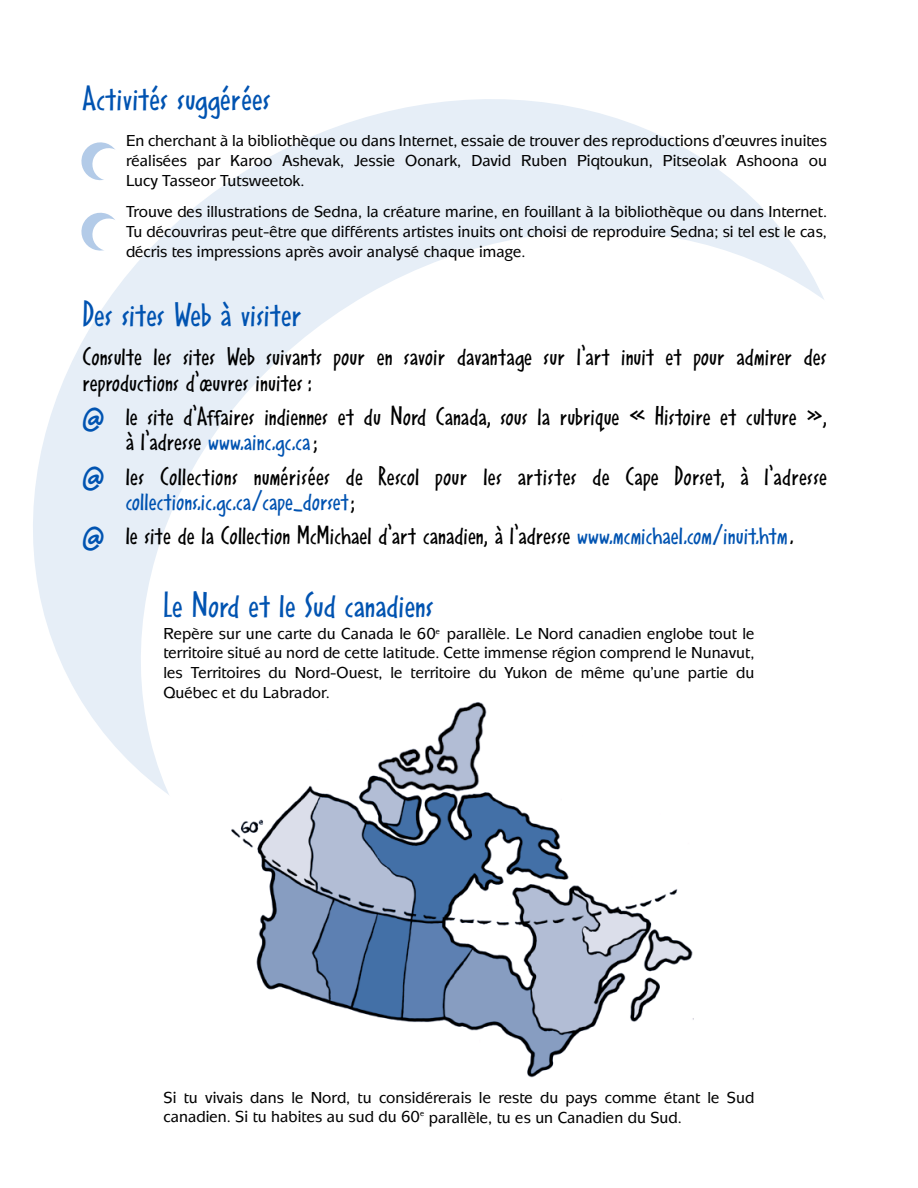
<style>
.page{position:relative;width:918px;height:1188px;background:#fff}
.page>*{position:absolute;margin:0;border:0;box-sizing:border-box;transform-origin:0 0}
.t1{font:500 36px "Smile ICG";color:#0053b1}
.t2{font:500 27px/25.5px "Smile ICG";color:#000}
.t3{font:500 16.5px/19.8px "Mixage";color:#000;text-align:justify}
.s1{font-size:39px;color:#0053b1}
.s2{color:#0053b1}
.s3{font-size:16.2px}
</style>
<div class="page">
<svg style="left:33px;top:99px;width:696px;height:604px"></svg>
<svg style="left:83px;top:178px;width:741px;height:617px"></svg>
<img style="left:224px;top:699px;width:470px;height:379px">
<svg style="left:79px;top:140px;width:48px;height:43px"></svg>
<svg style="left:79px;top:210px;width:48px;height:43px"></svg>
<h1 class="t1" style="left:82px;top:77px;width:190px">Activités suggérées</h1>
<p class="t3" style="left:126px;top:132px;width:703px">En cherchant à la bibliothèque ou dans Internet, essaie de trouver des reproductions d’œuvres inuites réalisées par Karoo Ashevak, Jessie Oonark, David Ruben Piqtoukun, Pitseolak Ashoona ou Lucy Tasseor Tutsweetok.</p>
<p class="t3" style="left:126px;top:203px;width:703px">Trouve des illustrations de Sedna, la créature marine, en fouillant à la bibliothèque ou dans Internet.<br>Tu découvriras peut-être que différents artistes inuits ont choisi de reproduire Sedna; si tel est le cas, décris tes impressions après avoir analysé chaque image.</p>
<h1 class="t1" style="left:82px;top:293px;width:221px">Des sites Web à visiter</h1>
<h2 class="t2" style="left:82px;top:343px;width:746px">Consulte les sites Web suivants pour en savoir davantage sur l’art inuit et pour admirer des reproductions d’œuvres inuites :</h2>
<h2 class="t2" style="left:126px;top:403px;width:703px;text-indent:-43px"><span class="s1">@</span> le site d’Affaires indiennes et du Nord Canada, sous la rubrique « Histoire et culture », à l’adresse <span class="s2">www.ainc.gc.ca</span>;</h2>
<h2 class="t2" style="left:126px;top:463px;width:703px;text-indent:-43px"><span class="s1">@</span> les Collections numérisées de Rescol pour les artistes de Cape Dorset, à l’adresse <span class="s2">collections.ic.gc.ca/cape-dorset</span>;</h2>
<h2 class="t2" style="left:82px;top:522px;width:712px"><span class="s1">@</span> le site de la Collection McMichael d’art canadien, à l’adresse <span class="s2">www.mcmichael.com/inuit.htm</span>.</h2>
<h1 class="t1" style="left:164px;top:583px;width:272px">Le Nord et le Sud canadiens</h1>
<p class="t3" style="left:164px;top:625px;width:593px">Repère sur une carte du Canada le 60<sup>e</sup> parallèle. Le Nord canadien englobe tout le territoire situé au nord de cette latitude. Cette immense région comprend le Nunavut, les Territoires du Nord-Ouest, le territoire du Yukon de même qu’une partie du Québec et du Labrador.</p>
<p class="t3" style="left:164px;top:1089px;width:592px">Si tu vivais dans le Nord, tu considérerais le reste du pays comme étant le Sud canadien. Si tu habites au sud du 60<sup>e</sup> parallèle, tu es un Canadien du Sud<span class="s3">.</span></p>
</div>
